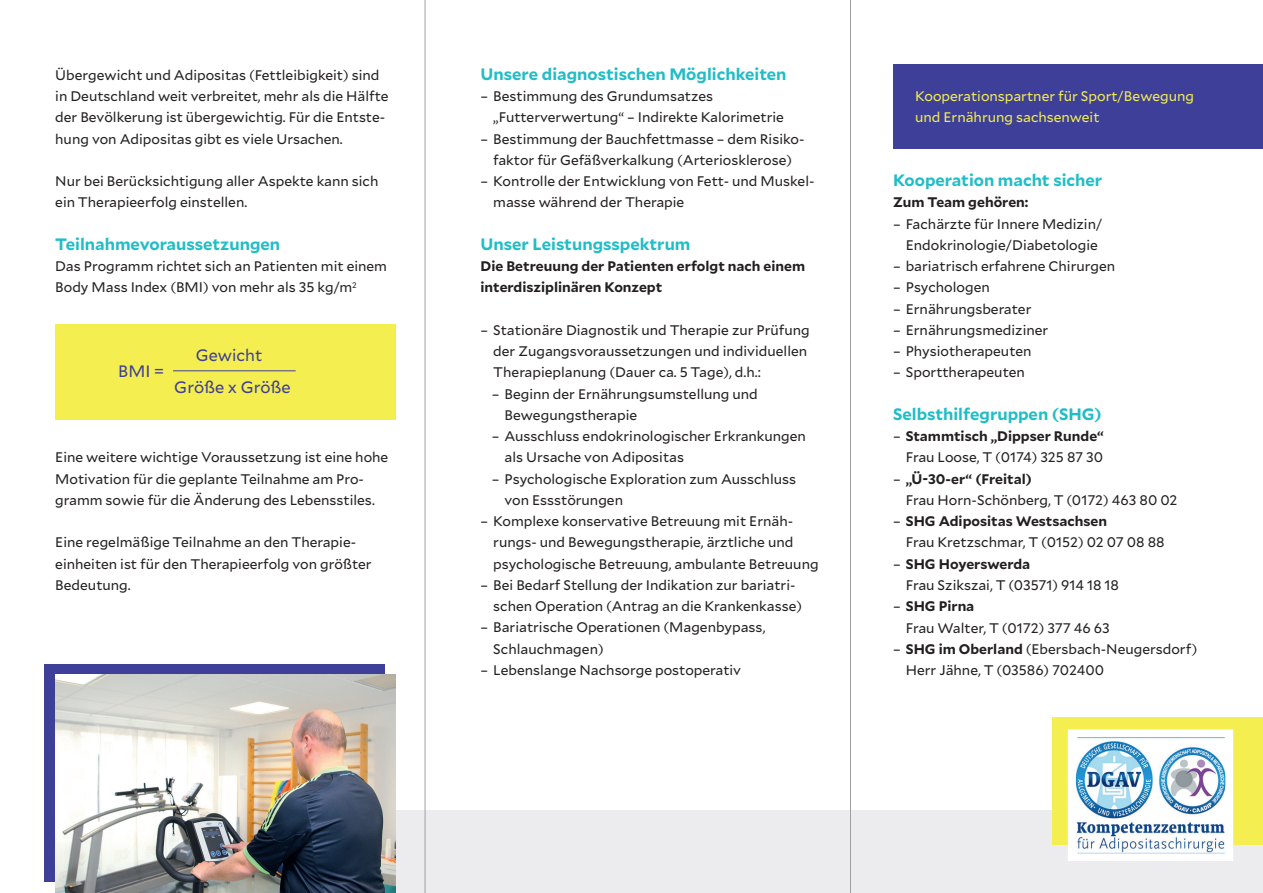
<style>
.page{position:relative;width:1263px;height:893px;background:#fff}
.page>*{position:absolute;margin:0;border:0;box-sizing:border-box;transform-origin:0 0}
.t1{font:700 16.5px "Mallory";color:#21bdc6}
.t2{font:16.5px/32px "Mallory";letter-spacing:-.005em;color:#3e3f99;text-align:center}
.t3{font:13.8px/21.3px "Mallory";color:#231f20}
.t4{font:700 13.8px/21.3px "Mallory";color:#231f20}
.t5{font:13.8px/21.3px "Mallory";color:#f4ee50}
.s1{font-weight:700}
</style>
<div class="page">
<div style="left:151px;top:810px;width:1112px;height:83px;background:#ececee"></div>
<div style="left:1052px;top:718px;width:211px;height:127px;background:#f4ee50"></div>
<div style="left:45px;top:664px;width:340px;height:218px;background:#3e3f99"></div>
<div style="left:55px;top:324px;width:340px;height:95px;background:#f4ee50"></div>
<hr style="left:173px;top:370px;width:123px;height:1px;background:#3e3f99">
<img style="left:55px;top:675px;width:340px;height:218px">
<svg style="left:1067px;top:729px;width:167px;height:132px;background:#c6d9e5"></svg>
<div style="left:893px;top:64px;width:370px;height:85px;background:#3e3f99"></div>
<hr style="left:850px;top:0;width:1px;height:893px;background:#9d9fa2">
<hr style="left:425px;top:0;width:1px;height:893px;background:#9d9fa2">
<p class="t3" style="left:55px;top:63px;width:335px">Übergewicht und Adipositas (Fettleibigkeit) sind in Deutschland weit verbreitet, mehr als die Hälfte der Bevölkerung ist übergewichtig. Für die Entste&shy;hung von Adipositas gibt es viele Ursachen.</p>
<p class="t3" style="left:55px;top:170px;width:325px">Nur bei Berücksichtigung aller Aspekte kann sich ein Therapieerfolg einstellen.</p>
<p class="t1" style="left:55px;top:232px;width:226px">Teilnahmevoraussetzungen</p>
<p class="t3" style="left:55px;top:255px;width:333px">Das Programm richtet sich an Patienten mit einem<br>Body Mass Index (BMI) von mehr als 35 kg/m<sup>2</sup></p>
<p class="t2" style="left:118px;top:355px;width:47px">BMI =</p>
<p class="t2" style="left:174px;top:339px;width:118px">Gewicht<br>Größe x Größe</p>
<p class="t3" style="left:55px;top:446px;width:335px">Eine weitere wichtige Voraussetzung ist eine hohe<br>Motivation für die geplante Teilnahme am Pro&shy;gramm sowie für die Änderung des Lebensstiles.</p>
<p class="t3" style="left:55px;top:531px;width:318px">Eine regelmäßige Teilnahme an den Therapie&shy;einheiten ist für den Therapieerfolg von größter<br>Bedeutung.</p>
<p class="t1" style="left:480px;top:61px;width:308px">Unsere diagnostischen Möglichkeiten</p>
<p class="t3" style="left:493px;top:85px;width:292px;text-indent:-13px">– Bestimmung des Grundumsatzes „Futterverwertung“ – Indirekte Kalorimetrie</p>
<p class="t3" style="left:480px;top:127px;width:325px;text-align:center">– Bestimmung der Bauchfettmasse – dem Risiko&shy;faktor für Gefäßverkalkung (Arteriosklerose)</p>
<p class="t3" style="left:493px;top:170px;width:323px;text-indent:-13px">– Kontrolle der Entwicklung von Fett- und Muskel&shy;masse während der Therapie</p>
<p class="t1" style="left:480px;top:232px;width:211px">Unser Leistungsspektrum</p>
<p class="t4" style="left:480px;top:255px;width:326px">Die Betreuung der Patienten erfolgt nach einem interdisziplinären Konzept</p>
<p class="t3" style="left:493px;top:319px;width:318px;text-indent:-13px">– Stationäre Diagnostik und Therapie zur Prüfung der Zugangsvoraussetzungen und individuellen<br>Therapieplanung (Dauer ca. 5 Tage), d.h.:</p>
<p class="t3" style="left:504px;top:382px;width:255px;text-indent:-13px">– Beginn der Ernährungsumstellung und<br>Bewegungstherapie</p>
<p class="t3" style="left:504px;top:425px;width:303px;text-indent:-13px">– Ausschluss endokrinologischer Erkrankungen als Ursache von Adipositas</p>
<p class="t3" style="left:504px;top:467px;width:293px;text-indent:-13px">– Psychologische Exploration zum Ausschluss von Essstörungen</p>
<p class="t3" style="left:493px;top:510px;width:327px;text-indent:-13px">– Komplexe konservative Betreuung mit Ernäh&shy;rungs- und Bewegungstherapie, ärztliche und psychologische Betreuung, ambulante Betreuung</p>
<p class="t3" style="left:493px;top:574px;width:310px;text-indent:-13px">– Bei Bedarf Stellung der Indikation zur bariatri&shy;schen Operation (Antrag an die Krankenkasse)</p>
<p class="t3" style="left:493px;top:616px;width:274px;text-indent:-13px">– Bariatrische Operationen (Magenbypass,<br>Schlauchmagen)</p>
<p class="t3" style="left:480px;top:659px;width:262px">– Lebenslange Nachsorge postoperativ</p>
<p class="t5" style="left:915px;top:85px;width:280px">Kooperationspartner für Sport/Bewegung und Ernährung sachsenweit</p>
<p class="t1" style="left:893px;top:168px;width:211px">Kooperation macht sicher</p>
<p class="t4" style="left:893px;top:191px;width:137px">Zum Team gehören:</p>
<p class="t3" style="left:906px;top:212px;width:198px;text-indent:-13px">– Fachärzte für Innere Medizin/<br>Endokrinologie/Diabetologie</p>
<p class="t3" style="left:893px;top:255px;width:224px">– bariatrisch erfahrene Chirurgen</p>
<p class="t3" style="left:893px;top:276px;width:98px">– Psychologen</p>
<p class="t3" style="left:893px;top:297px;width:140px">– Ernährungsberater</p>
<p class="t3" style="left:893px;top:319px;width:157px">– Ernährungsmediziner</p>
<p class="t3" style="left:893px;top:340px;width:140px">– Physiotherapeuten</p>
<p class="t3" style="left:893px;top:361px;width:133px">– Sporttherapeuten</p>
<p class="t1" style="left:893px;top:402px;width:210px">Selbsthilfegruppen (SHG)</p>
<p class="t3" style="left:893px;top:425px;width:212px;text-align:right">– <span class="s1">Stammtisch „Dippser Runde“<br></span>Frau Loose, T (0174) 325 87 30</p>
<p class="t3" style="left:906px;top:467px;width:273px;text-indent:-13px">– <span class="s1">„Ü-30-er“ (Freital)<br></span>Frau Horn-Schönberg, T (0172) 463 80 02</p>
<p class="t3" style="left:906px;top:510px;width:260px;text-indent:-13px">– <span class="s1">SHG Adipositas Westsachsen<br></span>Frau Kretzschmar, T (0152) 02 07 08 88</p>
<p class="t3" style="left:906px;top:552px;width:215px;text-indent:-13px">– <span class="s1">SHG Hoyerswerda<br></span>Frau Szikszai, T (03571) 914 18 18</p>
<p class="t3" style="left:906px;top:595px;width:205px;text-indent:-13px">– <span class="s1">SHG Pirna<br></span>Frau Walter, T (0172) 377 46 63</p>
<p class="t3" style="left:906px;top:637px;width:293px;text-indent:-13px">– <span class="s1">SHG im Oberland</span> (Ebersbach-Neugersdorf)<br>Herr Jähne, T (03586) 702400</p>
</div>
